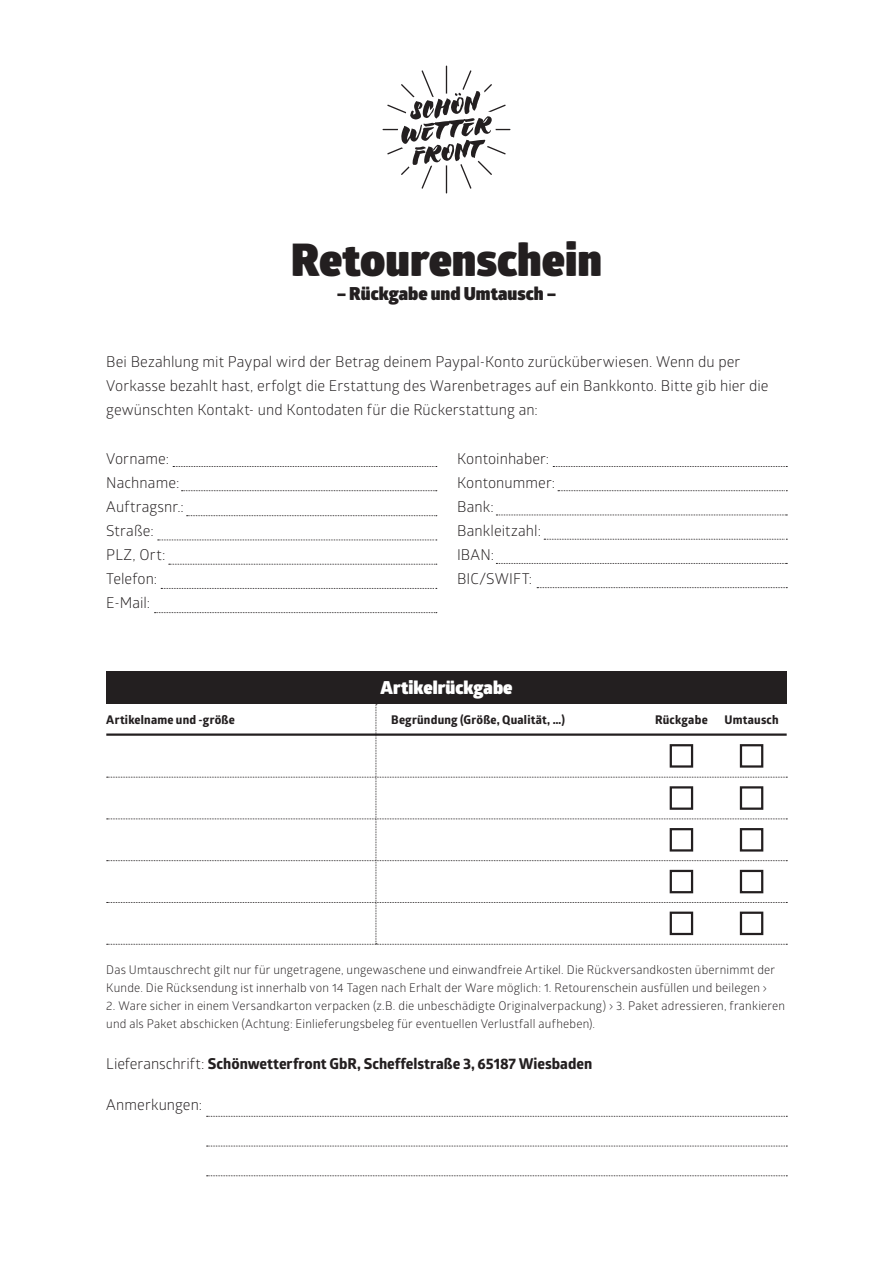
<style>
.page{position:relative;width:893px;height:1263px;background:#fff}
.page>*{position:absolute;margin:0;border:0;box-sizing:border-box;transform-origin:0 0}
.t1{font:900 45px "Glober";color:#231f20}
.t2{font:900 18px "Glober";letter-spacing:.005em;color:#231f20}
.t3{font:900 18px "Glober";letter-spacing:.005em;color:#fff}
.t4{font:15px/24px "Glober";letter-spacing:.005em;color:#231f20}
.t5{font:700 15px "Globerx";color:#231f20}
.t6{font:12px/18px "Glober";letter-spacing:.015em;color:#231f20}
.t7{font:700 12px "Globerx";letter-spacing:.015em;color:#231f20}
.s1{font-family:"Glober";font-weight:400}
</style>
<div class="page">
<svg style="left:383px;top:66px;width:127px;height:127px"></svg>
<div style="left:106px;top:671px;width:681px;height:33px;background:#231f20"></div>
<svg style="left:107px;top:704px;width:680px;height:241px"></svg>
<svg style="left:207px;top:1116px;width:580px;height:1px"></svg>
<svg style="left:207px;top:1146px;width:580px;height:1px"></svg>
<svg style="left:207px;top:1175px;width:580px;height:1px"></svg>
<svg style="left:173px;top:466px;width:264px;height:1px"></svg>
<svg style="left:553px;top:466px;width:234px;height:1px"></svg>
<svg style="left:182px;top:490px;width:255px;height:1px"></svg>
<svg style="left:558px;top:490px;width:229px;height:1px"></svg>
<svg style="left:496px;top:515px;width:291px;height:1px"></svg>
<svg style="left:544px;top:539px;width:243px;height:1px"></svg>
<svg style="left:496px;top:563px;width:291px;height:1px"></svg>
<svg style="left:537px;top:587px;width:250px;height:1px"></svg>
<svg style="left:187px;top:515px;width:250px;height:1px"></svg>
<svg style="left:158px;top:540px;width:279px;height:1px"></svg>
<svg style="left:169px;top:564px;width:268px;height:1px"></svg>
<svg style="left:161px;top:588px;width:276px;height:1px"></svg>
<svg style="left:155px;top:612px;width:282px;height:1px"></svg>
<h1 class="t1" style="left:291px;top:225px;width:313px">Retourenschein</h1>
<h2 class="t2" style="left:337px;top:280px;width:221px">– Rückgabe und Umtausch –</h2>
<p class="t4" style="left:106px;top:349px;width:664px">Bei Bezahlung mit Paypal wird der Betrag deinem Paypal-Konto zurücküberwiesen. Wenn du per<br>Vorkasse bezahlt hast, erfolgt die Erstattung des Warenbetrages auf ein Bankkonto. Bitte gib hier die gewünschten Kontakt- und Kontodaten für die Rückerstattung an:</p>
<p class="t4" style="left:106px;top:446px;width:79px">Vorname:<br>Nachname:<br>Auftragsnr.:<br>Straße:<br>PLZ, Ort:<br>Telefon:<br>E-Mail:</p>
<p class="t4" style="left:457px;top:446px;width:99px">Kontoinhaber:<br>Kontonummer:<br>Bank:<br>Bankleitzahl:<br>IBAN:<br>BIC/SWIFT:</p>
<h2 class="t3" style="left:380px;top:674px;width:134px">Artikelrückgabe</h2>
<p class="t7" style="left:106px;top:711px;width:130px">Artikelname und -größe</p>
<p class="t7" style="left:391px;top:711px;width:175px">Begründung (Größe, Qualität, …)</p>
<p class="t7" style="left:655px;top:711px;width:54px">Rückgabe</p>
<p class="t7" style="left:724px;top:711px;width:56px">Umtausch</p>
<p class="t6" style="left:106px;top:960px;width:670px">Das Umtauschrecht gilt nur für ungetragene, ungewaschene und einwandfreie Artikel. Die Rückversandkosten übernimmt der<br>Kunde. Die Rücksendung ist innerhalb von 14 Tagen nach Erhalt der Ware möglich: 1. Retourenschein ausfüllen und beilegen ›</p>
<p class="t6" style="left:106px;top:996px;width:680px">2. Ware sicher in einem Versandkarton verpacken (z.B. die unbeschädigte Originalverpackung) › 3. Paket adressieren, frankieren und als Paket abschicken (Achtung: Einlieferungsbeleg für eventuellen Verlustfall aufheben).</p>
<p class="t5" style="left:106px;top:1053px;width:487px"><span class="s1">Lieferanschrift:</span> Schönwetterfront GbR, Scheffelstraße 3, 65187 Wiesbaden</p>
<p class="t4" style="left:106px;top:1092px;width:97px">Anmerkungen:</p>
</div>
